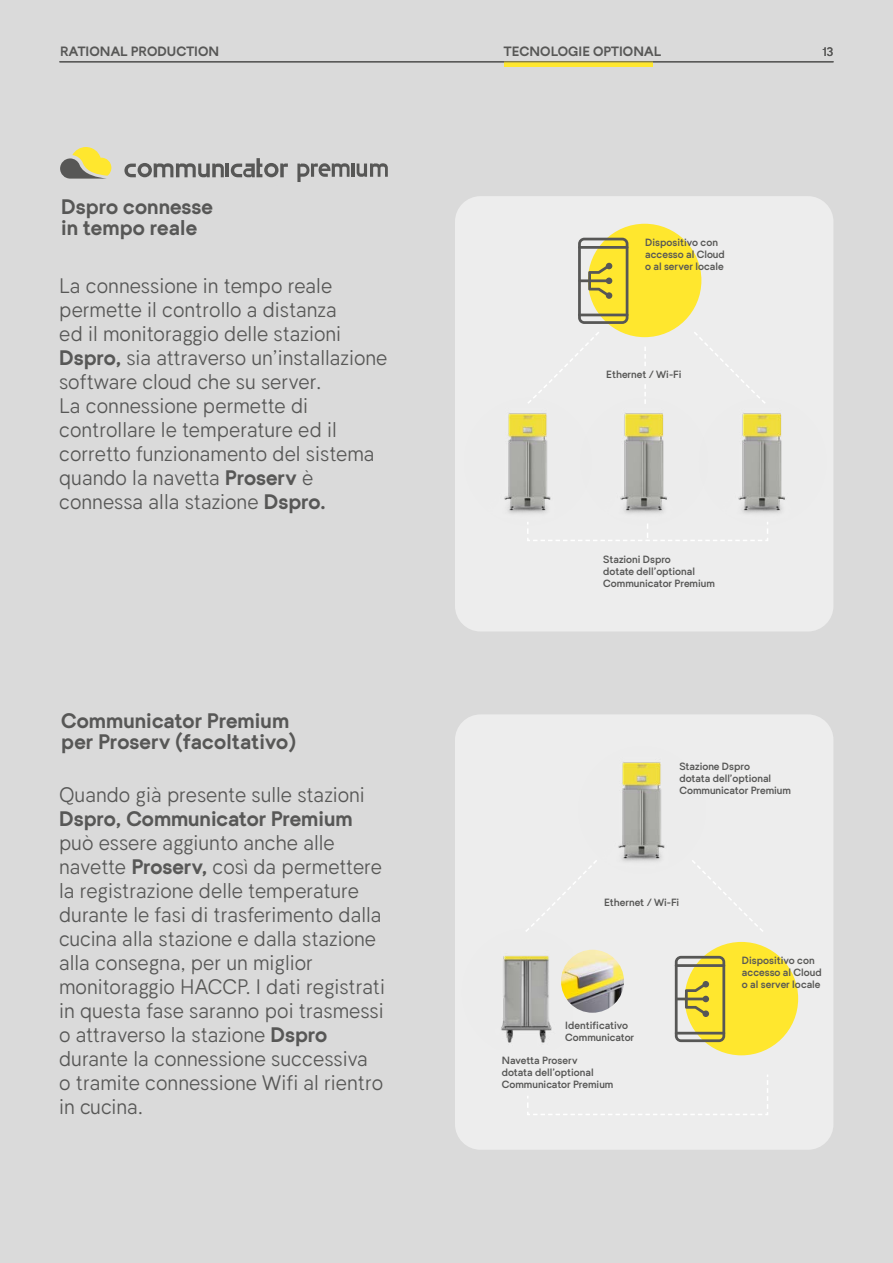
<style>
.page{position:relative;width:893px;height:1263px;background:#dadada}
.page>*{position:absolute;margin:0;border:0;box-sizing:border-box;transform-origin:0 0}
.t1{font:300 21px/24px "Bandeins Sans";color:#575756}
.t2{font:700 21px/21px "Bandeins Sans";letter-spacing:.005em;color:#575756}
.t3{font:700 13.5px "Bandeins Sans";letter-spacing:.005em;color:#575756}
.t4{font:13.5px "Bandeins Sans";color:#575756}
.t5{font:600 10.5px/12px "Bandeins Sans";color:#575756}
.s1{font-weight:700}
</style>
<div class="page">
<div style="left:455px;top:196px;width:378px;height:435px;background:#ededed;border-radius:26px"></div>
<div style="left:455px;top:714px;width:378px;height:436px;background:#ededed;border-radius:26px"></div>
<img style="left:698px;top:397px;width:129px;height:129px;border-radius:65px">
<img style="left:579px;top:397px;width:130px;height:129px;border-radius:65px">
<img style="left:463px;top:397px;width:130px;height:129px;border-radius:65px">
<img style="left:577px;top:745px;width:130px;height:130px;border-radius:65px">
<img style="left:501px;top:955px;width:72px;height:88px">
<img style="left:561px;top:950px;width:63px;height:63px;border-radius:32px">
<div style="left:588px;top:224px;width:113px;height:113px;background:#ffe72e;border-radius:50%"></div>
<div style="left:685px;top:942px;width:113px;height:113px;background:#ffe72e;border-radius:50%"></div>
<svg style="left:578px;top:238px;width:50px;height:86px"></svg>
<hr style="left:578px;top:279px;width:32px;height:3px;background:#575756">
<svg style="left:675px;top:956px;width:50px;height:86px"></svg>
<hr style="left:675px;top:997px;width:32px;height:3px;background:#575756">
<svg style="left:527px;top:1075px;width:241px;height:40px"></svg>
<svg style="left:526px;top:520px;width:243px;height:21px"></svg>
<svg style="left:526px;top:332px;width:73px;height:73px"></svg>
<svg style="left:526px;top:860px;width:71px;height:72px"></svg>
<svg style="left:694px;top:332px;width:73px;height:73px"></svg>
<svg style="left:692px;top:860px;width:71px;height:72px"></svg>
<svg style="left:644px;top:347px;width:2px;height:57px"></svg>
<div style="left:599px;top:367px;width:96px;height:16px;background:#ededed;border-radius:8px"></div>
<hr style="left:351px;top:163px;width:3px;height:14px;background:#575756">
<svg style="left:357px;top:163px;width:31px;height:14px"></svg>
<svg style="left:297px;top:163px;width:53px;height:19px"></svg>
<hr style="left:226px;top:163px;width:3px;height:14px;background:#575756">
<svg style="left:231px;top:158px;width:57px;height:19px"></svg>
<svg style="left:124px;top:163px;width:100px;height:14px"></svg>
<svg style="left:60px;top:147px;width:51px;height:32px"></svg>
<div style="left:504px;top:62px;width:149px;height:5px;background:#ffe72e"></div>
<hr style="left:60px;top:62px;width:773px;height:1px;background:#575756">
<p class="t3" style="left:60px;top:43px;width:161px">RATIONAL PRODUCTION</p>
<p class="t4" style="left:823px;top:43px;width:12px">13</p>
<p class="t3" style="left:504px;top:43px;width:159px">TECNOLOGIE OPTIONAL</p>
<p class="t2" style="left:61px;top:195px;width:153px">Dspro connesse in tempo reale</p>
<p class="t1" style="left:59px;top:272px;width:330px">La connessione in tempo reale permette il controllo a distanza<br>ed il monitoraggio delle stazioni<br><span class="s1">Dspro,</span> sia attraverso un’installazione software cloud che su server.<br>La connessione permette di controllare le temperature ed il corretto funzionamento del sistema quando la navetta <span class="s1">Proserv</span> è connessa alla stazione <span class="s1">Dspro.</span></p>
<p class="t2" style="left:61px;top:710px;width:237px">Communicator Premium per Proserv (facoltativo)</p>
<p class="t1" style="left:59px;top:782px;width:307px">Quando già presente sulle stazioni</p>
<p class="t2" style="left:59px;top:807px;width:295px">Dspro, Communicator Premium</p>
<p class="t1" style="left:59px;top:830px;width:327px">può essere aggiunto anche alle navette <span class="s1">Proserv,</span> così da permettere la registrazione delle temperature durante le fasi di trasferimento dalla cucina alla stazione e dalla stazione alla consegna, per un miglior monitoraggio HACCP. I dati registrati in questa fase saranno poi trasmessi o attraverso la stazione <span class="s1">Dspro </span>durante la connessione successiva<br>o tramite connessione Wifi al rientro in cucina.</p>
<p class="t5" style="left:645px;top:236px;width:81px">Dispositivo con accesso al Cloud o al server locale</p>
<p class="t5" style="left:606px;top:368px;width:77px">Ethernet / Wi-Fi</p>
<p class="t5" style="left:603px;top:553px;width:113px">Stazioni Dspro<br>dotate dell’optional<br>Communicator Premium</p>
<p class="t5" style="left:679px;top:760px;width:113px">Stazione Dspro<br>dotata dell’optional<br>Communicator Premium</p>
<p class="t5" style="left:604px;top:896px;width:77px">Ethernet / Wi-Fi</p>
<p class="t5" style="left:565px;top:1018px;width:70px">Identificativo<br>Communicator</p>
<p class="t5" style="left:502px;top:1054px;width:113px">Navetta Proserv<br>dotata dell’optional<br>Communicator Premium</p>
<p class="t5" style="left:742px;top:954px;width:81px">Dispositivo con accesso al Cloud o al server locale</p>
</div>
